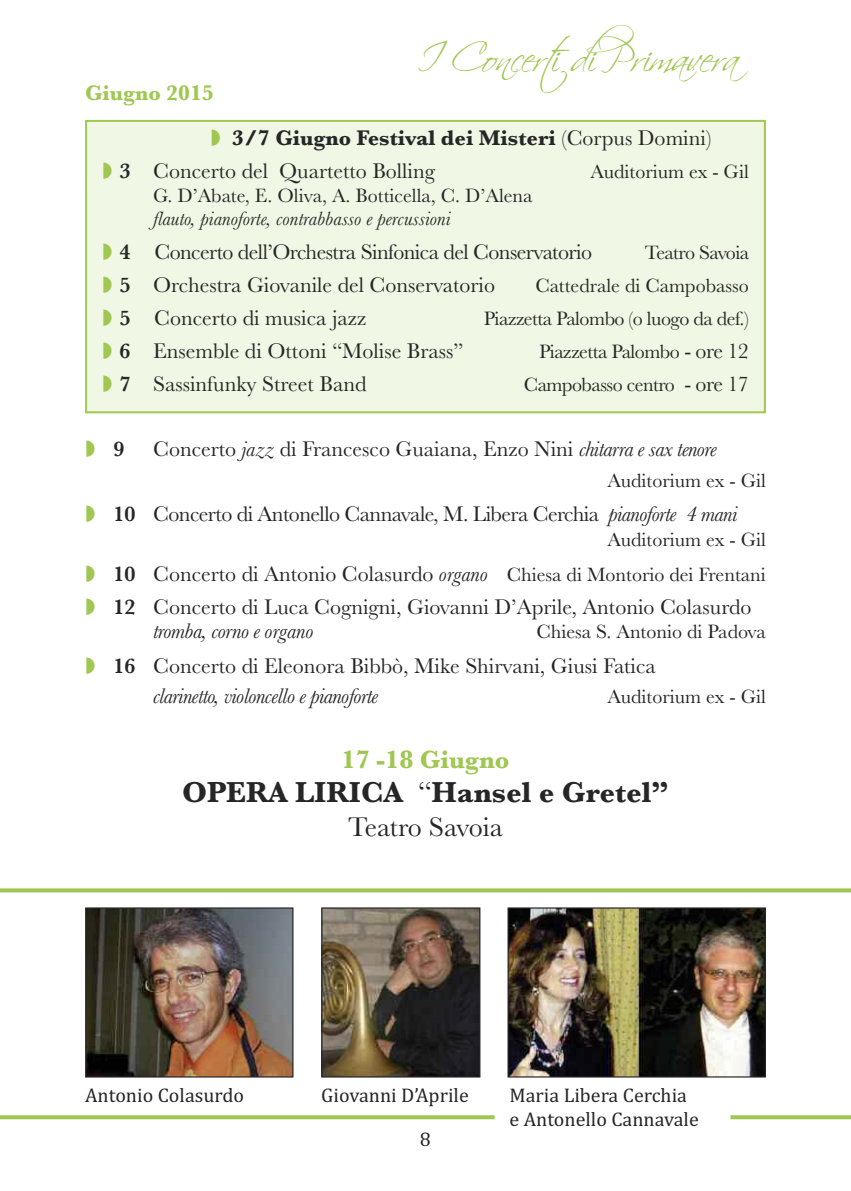
<style>
.page{position:relative;width:851px;height:1191px;background:#fff}
.page>*{position:absolute;margin:0;border:0;box-sizing:border-box;transform-origin:0 0}
.t1{font:40px "Scriptina Pro";color:#9fc751}
.t2{font:700 30px "Baskerville";color:#272627}
.t3{font:28px "Baskerville";letter-spacing:-.005em;color:#272627}
.t4{font:700 26px "Baskerville";color:#9fc751}
.t5{font:22px/24.6px "Baskerville";color:#272627}
.t6{font:22px "Baskerville";letter-spacing:-.025em;color:#272627}
.t7{font:700 22px/45px "Baskerville";color:#272627}
.t8{font:600 22px "Baskerville";color:#272627}
.t9{font:20px/34.8px "Baskerville";color:#272627;text-align:right}
.t10{font:20px "Baskerville";letter-spacing:-.025em;color:#272627}
.t11{font:20px/24px "Cambria";color:#272627}
.t12{font:italic 20px "Baskerville";color:#272627}
.t13{font:20px "Baskerville";letter-spacing:-.03em;color:#272627}
.s1{color:#9fc751}
.s2{font-weight:400}
.s3{font-weight:600}
.s4{font-size:22px}
.s5{font-style:italic}
.s6{font-weight:600;font-size:22px}
.s7{font-style:italic;font-size:22px}
</style>
<div class="page">
<div style="left:87px;top:122px;width:676px;height:289px;background:#f0f7e5"></div>
<div style="left:85px;top:120px;width:680px;height:293px;border:2px solid #9fc751"></div>
<svg style="left:0;top:888px;width:850px;height:4px;background:#a8cc62"></svg>
<svg style="left:0;top:1115px;width:494px;height:4px;background:#a5ca5c"></svg>
<svg style="left:730px;top:1115px;width:120px;height:4px"></svg>
<img style="left:87px;top:909px;width:204px;height:166px">
<div style="left:85px;top:907px;width:208px;height:170px;border:1px solid #272627"></div>
<img style="left:323px;top:909px;width:155px;height:166px">
<div style="left:321px;top:907px;width:159px;height:170px;border:1px solid #272627"></div>
<img style="left:509px;top:909px;width:254px;height:166px">
<div style="left:507px;top:907px;width:258px;height:170px;border:1px solid #272627"></div>
<h1 class="t1" style="left:417px;top:34px;width:321px">I Concerti di Primavera</h1>
<p class="t7" style="left:210px;top:70px;width:502px;text-indent:-125px"><span class="s1">Giugno 2015<br>◗</span> 3/7 Giugno Festival dei Misteri <span class="s2">(Corpus Domini)</span></p>
<p class="t5" style="left:102px;top:158px;width:334px"><span class="s1">◗</span> <span class="s3">3</span> Concerto del Quartetto Bolling</p>
<p class="t9" style="left:590px;top:154px;width:160px">Auditorium ex - Gil</p>
<p class="t9" style="left:153px;top:177px;width:381px">G. D’Abate, E. Oliva, A. Botticella, C. D’Alena</p>
<p class="t12" style="left:153px;top:207px;width:299px">flauto, pianoforte, contrabbasso e percussioni</p>
<p class="t6" style="left:102px;top:239px;width:491px"><span class="s1">◗</span> <span class="s3">4</span> Concerto dell’Orchestra Sinfonica del Conservatorio</p>
<p class="t13" style="left:644px;top:241px;width:106px">Teatro Savoia</p>
<p class="t5" style="left:102px;top:272px;width:394px"><span class="s1">◗</span> <span class="s3">5</span> Orchestra Giovanile del Conservatorio</p>
<p class="t9" style="left:535px;top:268px;width:215px">Cattedrale di Campobasso</p>
<p class="t5" style="left:102px;top:305px;width:266px"><span class="s1">◗</span> <span class="s3">5</span> Concerto di musica jazz</p>
<p class="t10" style="left:484px;top:307px;width:266px">Piazzetta Palombo (o luogo da def.)</p>
<p class="t5" style="left:102px;top:338px;width:363px"><span class="s1">◗</span> <span class="s3">6</span> Ensemble di Ottoni “Molise Brass”</p>
<p class="t10" style="left:539px;top:340px;width:211px">Piazzetta Palombo <span class="s4">- ore 12</span></p>
<p class="t5" style="left:102px;top:371px;width:266px"><span class="s1">◗</span> <span class="s3">7</span> Sassinfunky Street Band</p>
<p class="t10" style="left:523px;top:372px;width:226px">Campobasso centro <span class="s4">- ore 17</span></p>
<p class="t8" style="left:85px;top:436px;width:41px"><span class="s1">◗</span> 9</p>
<p class="t5" style="left:153px;top:436px;width:565px">Concerto <span class="s5">jazz</span> di Francesco Guaiana, Enzo Nini <span class="s5">chitarra e sax tenore</span></p>
<p class="t9" style="left:607px;top:462px;width:160px">Auditorium ex - Gil</p>
<p class="t6" style="left:85px;top:501px;width:653px"><span class="s1">◗</span> <span class="s3">10</span> Concerto di Antonello Cannavale, M. Libera Cerchia <span class="s5">pianoforte 4 mani</span></p>
<p class="t9" style="left:85px;top:521px;width:682px">Auditorium ex - Gil<br><span class="s1">◗</span> <span class="s6">10</span> <span class="s4">Concerto di Antonio Colasurdo</span> <span class="s7">organo</span> Chiesa di Montorio dei Frentani</p>
<p class="t5" style="left:153px;top:594px;width:600px;text-indent:-68px"><span class="s1">◗</span> <span class="s3">12</span> Concerto di Luca Cognigni, Giovanni D’Aprile, Antonio Colasurdo <span class="s5">tromba, corno e organo</span></p>
<p class="t9" style="left:536px;top:614px;width:231px">Chiesa S. Antonio di Padova</p>
<p class="t5" style="left:153px;top:650px;width:504px;line-height:30.2px;text-indent:-68px"><span class="s1">◗</span> <span class="s3">16</span> Concerto di Eleonora Bibbò, Mike Shirvani, Giusi Fatica <span class="s5">clarinetto, violoncello e pianoforte</span></p>
<p class="t9" style="left:607px;top:679px;width:160px">Auditorium ex - Gil</p>
<p class="t4" style="left:341px;top:743px;width:169px">17 -18 Giugno</p>
<h2 class="t2" style="left:182px;top:774px;width:488px">OPERA LIRICA <span class="s2">“</span>Hansel e Gretel”</h2>
<p class="t3" style="left:348px;top:810px;width:156px">Teatro Savoia</p>
<p class="t11" style="left:85px;top:1082px;width:160px">Antonio Colasurdo</p>
<p class="t11" style="left:321px;top:1082px;width:149px">Giovanni D’Aprile</p>
<p class="t11" style="left:509px;top:1082px;width:191px">Maria Libera Cerchia e Antonello Cannavale</p>
<p class="t11" style="left:420px;top:1126px;width:13px">8</p>
</div>
